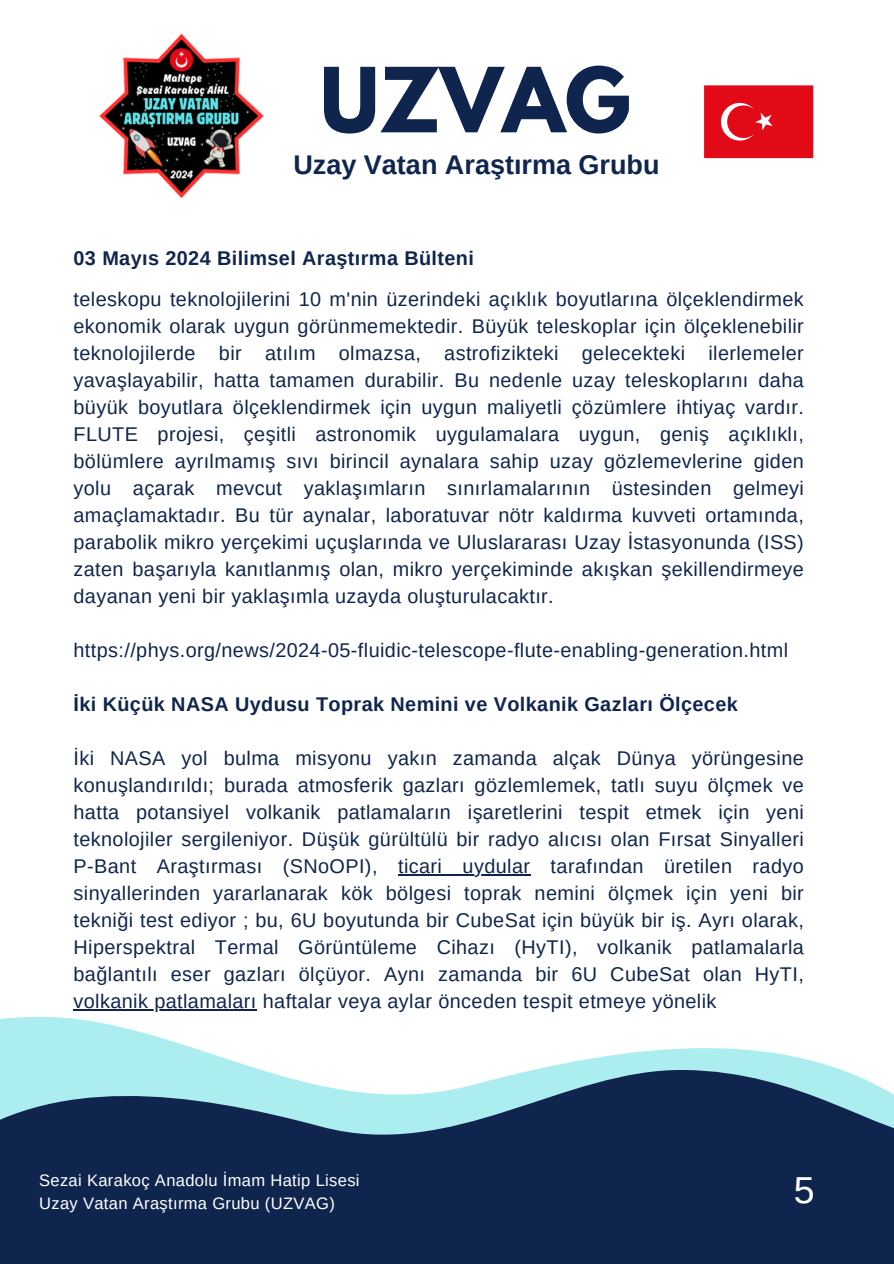
<style>
.page{position:relative;width:894px;height:1264px;background:#fff}
.page>*{position:absolute;margin:0;border:0;box-sizing:border-box;transform-origin:0 0}
.t1{font:700 79.35px "League Spartan";color:#10254e}
.t2{font:37.5px "Arimo";color:#fff}
.t3{font:700 27px "Arimo";color:#10254e}
.t4{font:19.8px/27px "Arimo";letter-spacing:.02em;color:#10254e;text-align:justify}
.t5{font:700 19.8px "Arimo";letter-spacing:.02em;color:#10254e}
.t6{font:16.5px "Arimo";letter-spacing:.02em;color:#fff}
</style>
<div class="page">
<svg style="left:0;top:1016px;width:836px;height:52px"></svg>
<svg style="left:0;top:1068px;width:893px;height:195px;background:#2e496b"></svg>
<img style="left:99px;top:33px;width:165px;height:166px">
<hr style="left:398px;top:874px;width:132px;height:1px;background:#10254e">
<hr style="left:73px;top:1009px;width:184px;height:1px;background:#10254e">
<svg style="left:704px;top:85px;width:109px;height:73px;background:#e31724"></svg>
<h3 class="t1" style="left:320px;top:61px;width:312px">UZVAG</h3>
<p class="t3" style="left:293px;top:149px;width:367px">Uzay Vatan Araştırma Grubu</p>
<p class="t5" style="left:73px;top:247px;width:402px">03 Mayıs 2024 Bilimsel Araştırma Bülteni</p>
<h1 class="t4" style="left:73px;top:286px;width:731px">teleskopu teknolojilerini 10 m'nin üzerindeki açıklık boyutlarına ölçeklendirmek ekonomik olarak uygun görünmemektedir. Büyük teleskoplar için ölçeklenebilir teknolojilerde bir atılım olmazsa, astrofizikteki gelecekteki ilerlemeler yavaşlayabilir, hatta tamamen durabilir. Bu nedenle uzay teleskoplarını daha büyük boyutlara ölçeklendirmek için uygun maliyetli çözümlere ihtiyaç vardır.<br>FLUTE projesi, çeşitli astronomik uygulamalara uygun, geniş açıklıklı, bölümlere ayrılmamış sıvı birincil aynalara sahip uzay gözlemevlerine giden yolu açarak mevcut yaklaşımların sınırlamalarının üstesinden gelmeyi amaçlamaktadır. Bu tür aynalar, laboratuvar nötr kaldırma kuvveti ortamında, parabolik mikro yerçekimi uçuşlarında ve Uluslararası Uzay İstasyonunda (ISS) zaten başarıyla kanıtlanmış olan, mikro yerçekiminde akışkan şekillendirmeye dayanan yeni bir yaklaşımla uzayda oluşturulacaktır.</h1>
<h2 class="t4" style="left:73px;top:637px;width:715px">https://phys.org/news/2024-05-fluidic-telescope-flute-enabling-generation.html</h2>
<p class="t5" style="left:73px;top:693px;width:665px">İki Küçük NASA Uydusu Toprak Nemini ve Volkanik Gazları Ölçecek</p>
<h3 class="t4" style="left:73px;top:745px;width:731px">İki NASA yol bulma misyonu yakın zamanda alçak Dünya yörüngesine konuşlandırıldı; burada atmosferik gazları gözlemlemek, tatlı suyu ölçmek ve hatta potansiyel volkanik patlamaların işaretlerini tespit etmek için yeni teknolojiler sergileniyor. Düşük gürültülü bir radyo alıcısı olan Fırsat Sinyalleri P-Bant Araştırması (SNoOPI),</h3>
<h4 class="t4" style="left:73px;top:853px;width:731px;text-indent:324px">ticari uydular tarafından üretilen radyo sinyallerinden yararlanarak kök bölgesi toprak nemini ölçmek için yeni bir tekniği test ediyor ; bu, 6U boyutunda bir CubeSat için büyük bir iş. Ayrı olarak, Hiperspektral Termal Görüntüleme Cihazı (HyTI), volkanik patlamalarla bağlantılı eser gazları ölçüyor. Aynı zamanda bir 6U CubeSat olan HyTI,</h4>
<h4 class="t4" style="left:73px;top:988px;width:644px">volkanik patlamaları haftalar veya aylar önceden tespit etmeye yönelik</h4>
<h4 class="t6" style="left:39px;top:1170px;width:322px">Sezai Karakoç Anadolu İmam Hatip Lisesi</h4>
<p class="t6" style="left:39px;top:1193px;width:297px">Uzay Vatan Araştırma Grubu (UZVAG)</p>
<p class="t2" style="left:793px;top:1168px;width:22px">5</p>
</div>
